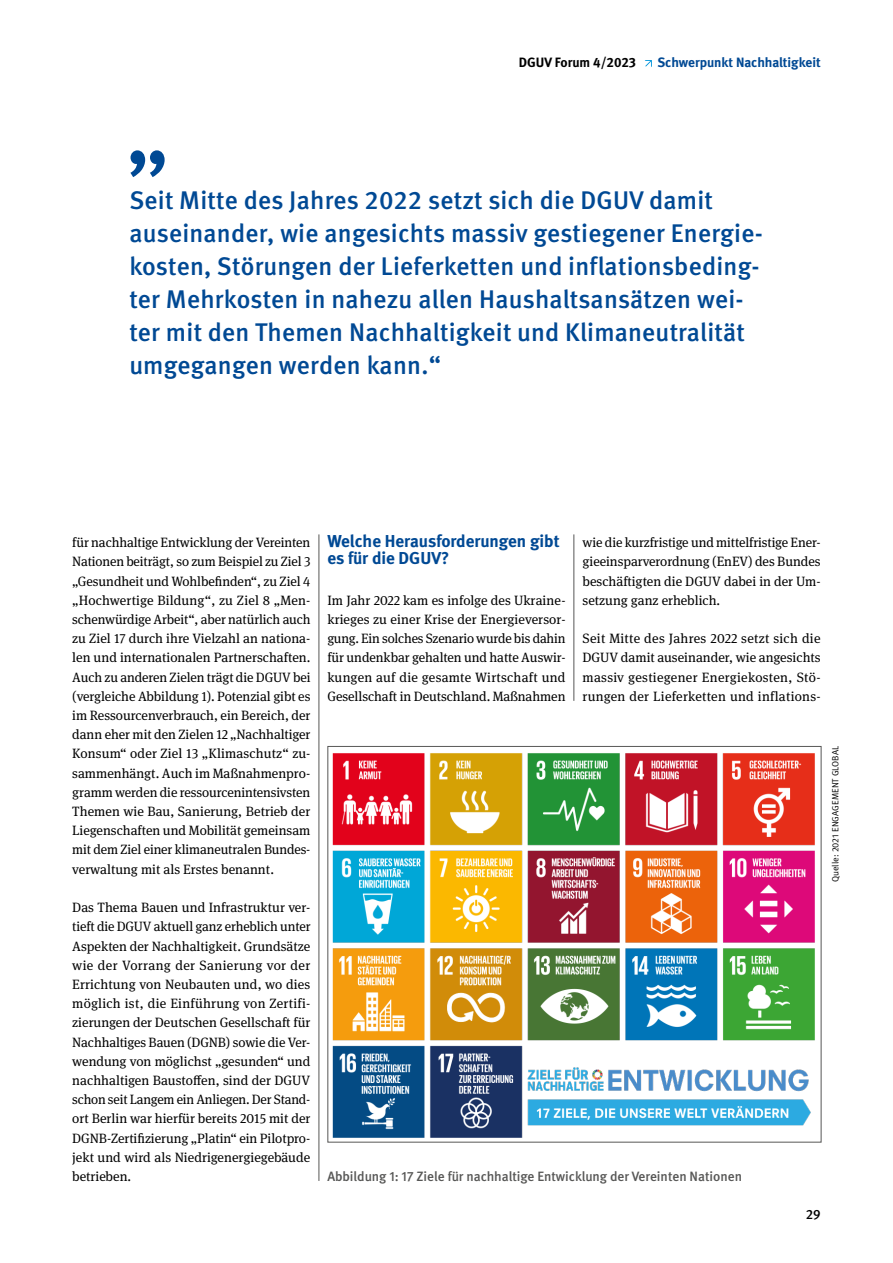
<style>
.page{position:relative;width:893px;height:1263px;background:#fff}
.page>*{position:absolute;margin:0;border:0;box-sizing:border-box;transform-origin:0 0}
.t1{font:500 25.5px/33px "DGUV Meta";letter-spacing:.01em;color:#004994}
.t2{font:700 17.25px/16.5px "DGUV Meta";color:#004994}
.Fließtext_book_9pt{font:13.5px/19.2px "DGUV Meta Serif";color:#000;text-align:justify}
.t3{font:500 13.5px "DGUV Meta";color:#575756}
.t4{font:700 13.5px "DGUV Meta";color:#004994}
.t5{font:700 13.5px "DGUV Meta";color:#000}
.t6{font:500 13.5px "DGUV Meta";color:#000}
.t7{font:9px "DGUV Meta";letter-spacing:.01em;color:#000}
</style>
<div class="page">
<svg style="left:645px;top:60px;width:7px;height:7px"></svg>
<img style="left:332px;top:753px;width:483px;height:385px">
<hr style="left:319px;top:534px;width:1px;height:647px;background:#575756">
<hr style="left:574px;top:534px;width:1px;height:167px;background:#575756">
<svg style="left:130px;top:150px;width:35px;height:27px"></svg>
<p class="t5" style="left:519px;top:54px;width:119px">DGUV Forum 4/2023</p>
<p class="t4" style="left:657px;top:54px;width:165px">Schwerpunkt Nachhaltigkeit</p>
<p class="t1" style="left:129px;top:184px;width:635px">Seit Mitte des Jahres 2022 setzt sich die DGUV damit auseinander, wie angesichts massiv gestiegener Energie&shy;kosten, Stö rungen der Lieferketten und inflationsbeding&shy;ter Mehrkosten in nahezu allen Haushaltsansätzen wei&shy;ter mit den Themen Nachhaltigkeit und Klimaneutralität um gegangen werden kann.“</p>
<p class="Fließtext_book_9pt" style="left:72px;top:533px;width:240px">für nachhaltige Entwicklung der Vereinten Nationen beiträgt, so zum Beispiel zu Ziel 3 „Gesundheit und Wohlbefinden“, zu Ziel 4 „Hochwertige Bildung“, zu Ziel 8 „Men&shy;schenwürdige Arbeit“, aber natürlich auch zu Ziel 17 durch ihre Vielzahl an nationa&shy;len und internationalen Partnerschaften.<br>Auch zu anderen Zielen trägt die DGUV bei (vergleiche Abbildung 1). Potenzial gibt es im Ressourcenverbrauch, ein Bereich, der dann eher mit den Zielen 12 „Nachhaltiger Konsum“ oder Ziel 13 „Klimaschutz“ zu&shy;sammenhängt. Auch im Maßnahmenpro&shy;gramm werden die ressourcenintensivsten Themen wie Bau, Sanierung, Betrieb der Liegenschaften und Mobilität gemeinsam mit dem Ziel einer klimaneutralen Bundes&shy;verwaltung mit als Erstes benannt.</p>
<p class="Fließtext_book_9pt" style="left:72px;top:898px;width:240px">Das Thema Bauen und Infrastruktur ver&shy;tieft die DGUV aktuell ganz erheblich unter Aspekten der Nachhaltigkeit. Grundsätze wie der Vorrang der Sanierung vor der Errichtung von Neubauten und, wo dies möglich ist, die Einführung von Zertifi&shy;zierungen der Deutschen Gesellschaft für Nachhaltiges Bauen (DGNB) sowie die Ver&shy;wendung von möglichst „gesunden“ und nachhaltigen Baustoffen, sind der DGUV schon seit Langem ein Anliegen. Der Stand&shy;ort Berlin war hierfür bereits 2015 mit der DGNB-Zertifizierung „Platin“ ein Pilotpro&shy;jekt und wird als Niedrigenergiegebäude betrieben.</p>
<h4 class="t2" style="left:327px;top:533px;width:234px">Welche Herausforderungen gibt es für die DGUV?</h4>
<p class="Fließtext_book_9pt" style="left:327px;top:591px;width:240px">Im Jahr 2022 kam es infolge des Ukraine&shy;krieges zu einer Krise der Energieversor&shy;gung. Ein solches Szenario wurde bis dahin für undenkbar gehalten und hatte Auswir&shy;kungen auf die gesamte Wirtschaft und Gesellschaft in Deutschland. Maßnahmen</p>
<p class="Fließtext_book_9pt" style="left:583px;top:533px;width:240px">wie die kurzfristige und mittelfristige Ener&shy;gieeinsparverordnung (EnEV) des Bundes beschäftigten die DGUV dabei in der Um&shy;setzung ganz erheblich.</p>
<p class="Fließtext_book_9pt" style="left:583px;top:629px;width:240px">Seit Mitte des Jahres 2022 setzt sich die DGUV damit auseinander, wie angesichts massiv gestiegener Energiekosten, Stö&shy;rungen der Lieferketten und inflations-</p>
<p class="t7" style="left:830px;top:882px;width:138px;rotate:-90deg">Quelle: 2021 ENGAGEMENT GLOBAL</p>
<p class="t3" style="left:327px;top:1168px;width:416px">Abbildung 1: 17 Ziele für nachhaltige Entwicklung der Vereinten Nationen</p>
<p class="t6" style="left:806px;top:1207px;width:17px">29</p>
</div>
